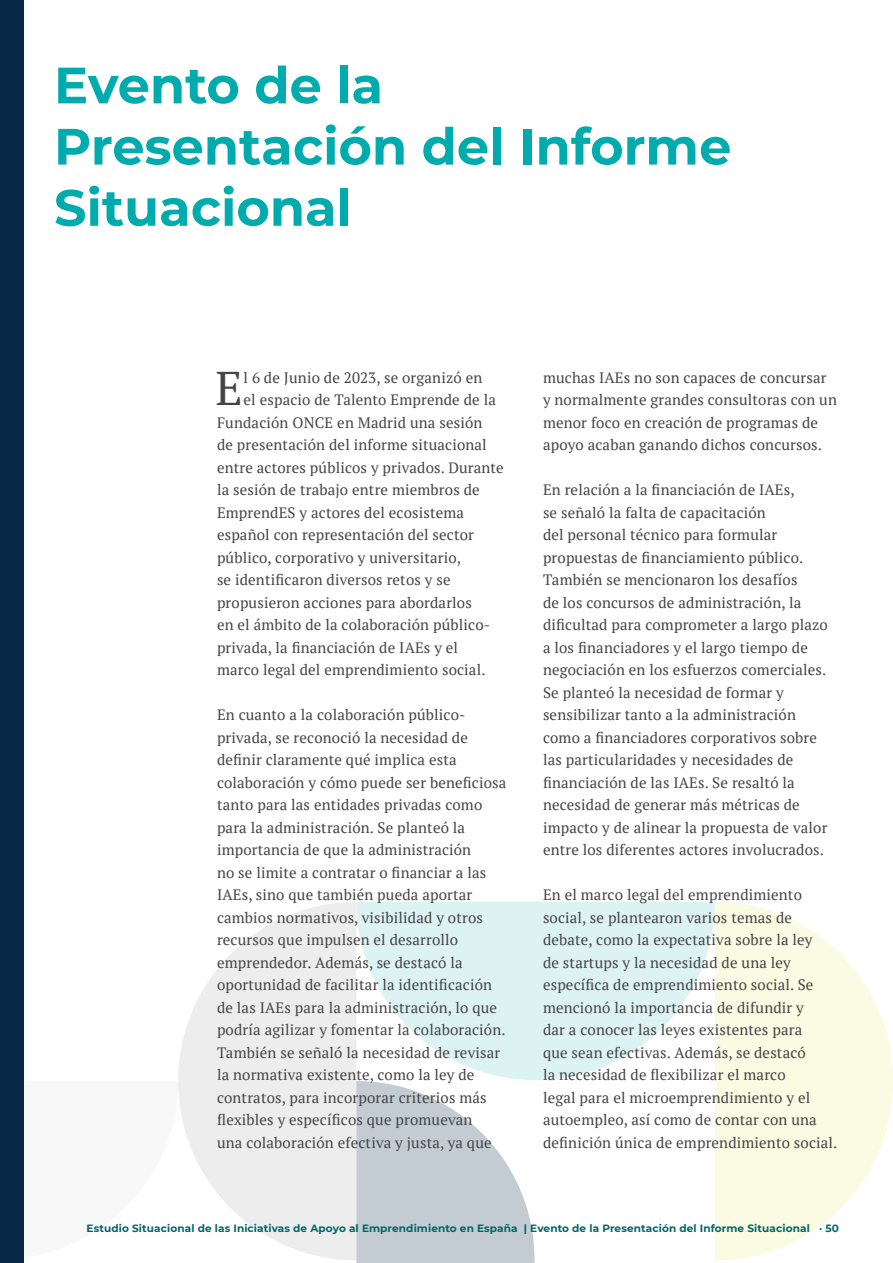
<style>
.page{position:relative;width:893px;height:1263px;background:#fff}
.page>*{position:absolute;margin:0;border:0;box-sizing:border-box;transform-origin:0 0}
.t1{font:700 51px/61.2px "Montserrat";color:#00abad}
.t2{font:47.1px "PT Serif";color:#464545}
.t3{font:15px/22.5px "PT Serif";letter-spacing:.01em;color:#454545}
.t4{font:15px "PT Serif";letter-spacing:.01em;color:#464545}
.t5{font:700 10.5px "Montserrat";letter-spacing:.01em;color:#006669}
</style>
<div class="page">
<svg style="left:715px;top:902px;width:178px;height:358px;fill:#fbfae2"></svg>
<svg style="left:178px;top:902px;width:178px;height:358px;fill:#ededed"></svg>
<svg style="left:356px;top:1081px;width:178px;height:182px"></svg>
<svg style="left:23px;top:1081px;width:1px;height:178px"></svg>
<svg style="left:356px;top:902px;width:359px;height:178px;fill:#ddf2f3"></svg>
<div style="left:0;top:0;width:23px;height:1263px;background:#072947"></div>
<h1 class="t1" style="left:54px;top:52px;width:679px">Evento de la<br>Presentación del Informe<br>Situacional</h1>
<h2 class="t2" style="left:216px;top:358px;width:29px">E</h2>
<p class="t4" style="left:244px;top:367px;width:240px">l 6 de Junio de 2023, se organizó en</p>
<p class="t4" style="left:244px;top:390px;width:254px">el espacio de Talento Emprende de la</p>
<p class="t4" style="left:217px;top:412px;width:267px">Fundación ONCE en Madrid una sesión</p>
<p class="t4" style="left:217px;top:435px;width:271px">de presentación del informe situacional</p>
<p class="t4" style="left:217px;top:457px;width:288px">entre actores públicos y privados. Durante</p>
<p class="t4" style="left:217px;top:480px;width:264px">la sesión de trabajo entre miembros de</p>
<p class="t4" style="left:217px;top:502px;width:249px">EmprendES y actores del ecosistema</p>
<p class="t4" style="left:217px;top:525px;width:258px">español con representación del sector</p>
<p class="t4" style="left:217px;top:547px;width:246px">público, corporativo y universitario,</p>
<p class="t4" style="left:217px;top:570px;width:235px">se identificaron diversos retos y se</p>
<p class="t4" style="left:217px;top:592px;width:256px">propusieron acciones para abordarlos</p>
<p class="t4" style="left:217px;top:615px;width:275px">en el ámbito de la colaboración público-</p>
<p class="t4" style="left:217px;top:637px;width:243px">privada, la financiación de IAEs y el</p>
<p class="t4" style="left:217px;top:660px;width:270px">marco legal del emprendimiento social.</p>
<p class="t3" style="left:217px;top:703px;width:291px">En cuanto a la colaboración público&shy;privada, se reconoció la necesidad de definir claramente qué implica esta colaboración y cómo puede ser beneficiosa tanto para las entidades privadas como para la administración. Se planteó la importancia de que la administración<br>no se limite a contratar o financiar a las IAEs, sino que también pueda aportar cambios normativos, visibilidad y otros recursos que impulsen el desarrollo emprendedor. Además, se destacó la oportunidad de facilitar la identificación de las IAEs para la administración, lo que podría agilizar y fomentar la colaboración.<br>También se señaló la necesidad de revisar la normativa existente, como la ley de contratos, para incorporar criterios más flexibles y específicos que promuevan<br>una colaboración efectiva y justa, ya que</p>
<p class="t3" style="left:543px;top:366px;width:295px">muchas IAEs no son capaces de concursar y normalmente grandes consultoras con un menor foco en creación de programas de apoyo acaban ganando dichos concursos.</p>
<p class="t3" style="left:543px;top:478px;width:286px">En relación a la financiación de IAEs,<br>se señaló la falta de capacitación<br>del personal técnico para formular propuestas de financiamiento público.<br>También se mencionaron los desafíos<br>de los concursos de administración, la dificultad para comprometer a largo plazo a los financiadores y el largo tiempo de negociación en los esfuerzos comerciales.<br>Se planteó la necesidad de formar y sensibilizar tanto a la administración como a financiadores corporativos sobre las particularidades y necesidades de financiación de las IAEs. Se resaltó la necesidad de generar más métricas de impacto y de alinear la propuesta de valor entre los diferentes actores involucrados.</p>
<p class="t3" style="left:543px;top:883px;width:296px">En el marco legal del emprendimiento social, se plantearon varios temas de debate, como la expectativa sobre la ley<br>de startups y la necesidad de una ley específica de emprendimiento social. Se mencionó la importancia de difundir y<br>dar a conocer las leyes existentes para<br>que sean efectivas. Además, se destacó<br>la necesidad de flexibilizar el marco<br>legal para el microemprendimiento y el autoempleo, así como de contar con una definición única de emprendimiento social.</p>
<p class="t5" style="left:87px;top:1220px;width:754px">Estudio Situacional de las Iniciativas de Apoyo al Emprendimiento en España | Evento de la Presentación del Informe Situacional · 50</p>
</div>
